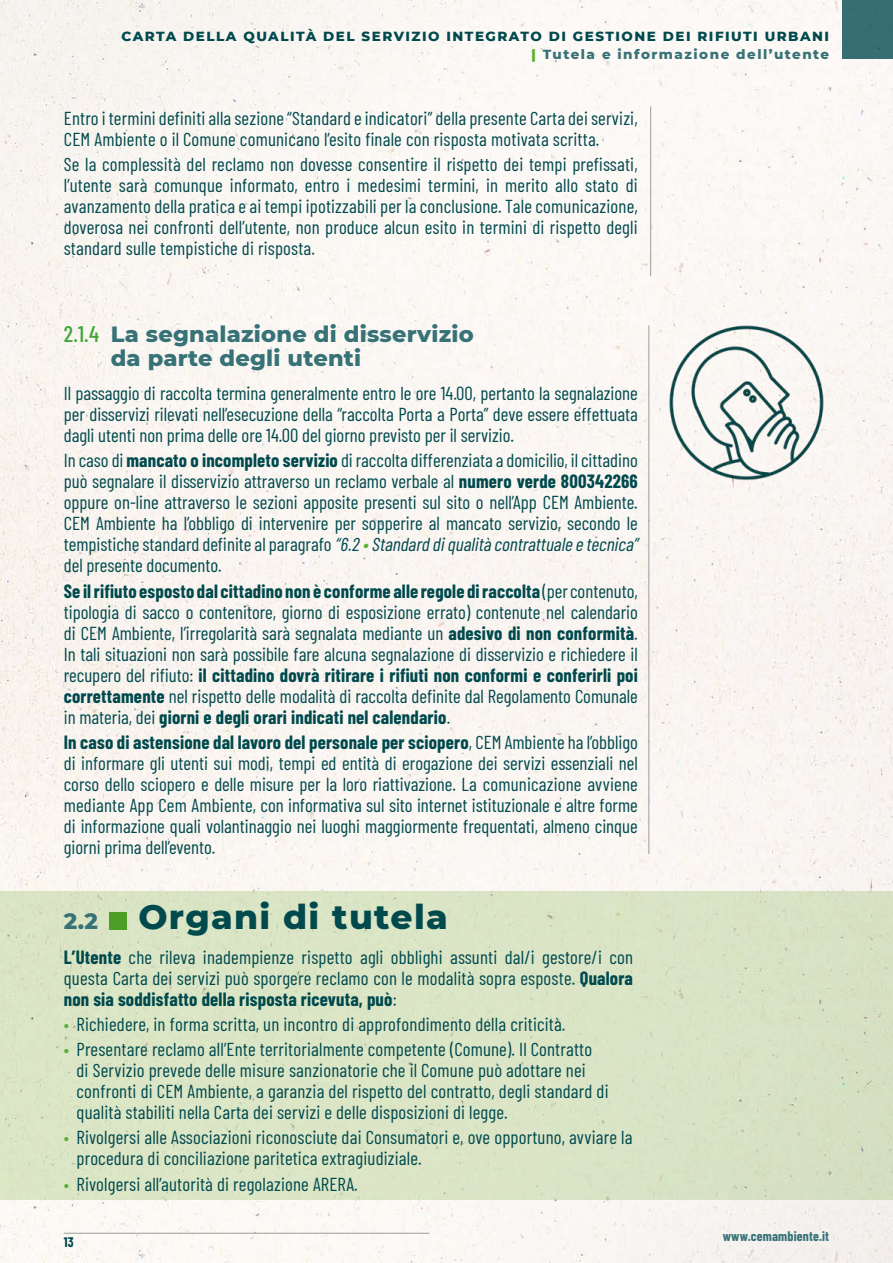
<style>
.page{position:relative;width:893px;height:1263px;background:#faf6f2}
.page>*{position:absolute;margin:0;border:0;box-sizing:border-box;transform-origin:0 0}
.t1{font:800 34.5px "Montserrat";letter-spacing:.04em;color:#00494d}
.t2{font:800 22.5px/24px "Montserrat";letter-spacing:.01em;color:#377277}
.t3{font:18.75px/21px "Barlow Condensed";letter-spacing:.01em;color:#00494d;text-align:justify}
.t4{font:800 13.5px/18px "Montserrat";letter-spacing:.11em;color:#00494d;text-align:right}
.t5{font:700 13.5px "Barlow Condensed";letter-spacing:.01em;color:#377277}
.t6{font:700 13.5px "Barlow Condensed";color:#00494d}
.s1{font-weight:900;color:#5ab031}
.s2{color:#377277}
.s3{font-family:"Barlow Condensed";font-weight:500;color:#3fa535}
.s4{font-weight:700}
.s5{font-style:italic}
.s6{font-weight:500;font-style:italic;color:#5ab031}
.s7{font-size:22.5px;color:#377277}
.s8{font-size:18px;color:#5ab031}
</style>
<div class="page">
<div style="left:842px;top:0;width:51px;height:59px;background:#377277"></div>
<hr style="left:64px;top:1233px;width:365px;height:1px;background:#9d9d9c">
<div style="left:0;top:891px;width:893px;height:308px;background:#dae4c6"></div>
<hr style="left:0;top:891px;width:1px;height:372px;background:#deeccf">
<div style="left:110px;top:912px;width:17px;height:17px;background:#4c9e25"></div>
<hr style="left:648px;top:325px;width:1px;height:529px;background:#9d9d9c">
<hr style="left:650px;top:106px;width:1px;height:170px;background:#9d9d9c">
<img style="left:664px;top:320px;width:165px;height:165px">
<p class="t4" style="left:121px;top:27px;width:709px">CARTA DELLA QUALITÀ DEL SERVIZIO INTEGRATO DI GESTIONE DEI RIFIUTI URBANI <span class="s1">|</span> <span class="s2">Tutela e informazione dell’utente</span></p>
<p class="t3" style="left:64px;top:106px;width:575px">Entro i termini definiti alla sezione “Standard e indicatori” della presente Carta dei servizi,<br>CEM Ambiente o il Comune comunicano l’esito finale con risposta motivata scritta.</p>
<p class="t3" style="left:64px;top:153px;width:575px">Se la complessità del reclamo non dovesse consentire il rispetto dei tempi prefissati, l’utente sarà comunque informato, entro i medesimi termini, in merito allo stato di avanzamento della pratica e ai tempi ipotizzabili per la conclusione. Tale comunicazione, doverosa nei confronti dell’utente, non produce alcun esito in termini di rispetto degli standard sulle tempistiche di risposta.</p>
<p class="t2" style="left:111px;top:321px;width:364px;text-indent:-47px"><span class="s3">2.1.4</span> La segnalazione di disservizio da parte degli utenti</p>
<p class="t3" style="left:64px;top:381px;width:576px">Il passaggio di raccolta termina generalmente entro le ore 14.00, pertanto la segnalazione per disservizi rilevati nell’esecuzione della “raccolta Porta a Porta” deve essere effettuata dagli utenti non prima delle ore 14.00 del giorno previsto per il servizio.</p>
<p class="t3" style="left:64px;top:449px;width:580px;text-align:left">In caso di <span class="s4">mancato o incompleto servizio</span> di raccolta differenziata a domicilio, il cittadino può segnalare il disservizio attraverso un reclamo verbale al <span class="s4">numero verde 800342266 </span>oppure on-line attraverso le sezioni apposite presenti sul sito o nell’App CEM Ambiente.<br>CEM Ambiente ha l’obbligo di intervenire per sopperire al mancato servizio, secondo le t e m p i sti c h e sta n d a rd d efi n it e a l p a ra g ra f o <span class="s5">“6.2</span> <span class="s6">•</span><span class="s5">Standard diqualitàcontrattualeetecnica” </span>del presente documento.</p>
<p class="t3" style="left:64px;top:579px;width:576px"><span class="s4">Se il rifiuto esposto dal cittadino non è conforme alle regole di raccolta</span> (per contenuto, tipologia di sacco o contenitore, giorno di esposizione errato) contenute nel calendario di CEM Ambiente, l’irregolarità sarà segnalata mediante un <span class="s4">adesivo di non conformità</span>.<br>In tali situazioni non sarà possibile fare alcuna segnalazione di disservizio e richiedere il recupero del rifiuto: <span class="s4">il cittadino dovrà ritirare i rifiuti non conformi e conferirli poi correttamente</span> nel rispetto delle modalità di raccolta definite dal Regolamento Comunale in materia, dei <span class="s4">giorni e degli orari indicati nel calendario</span>.</p>
<p class="t3" style="left:64px;top:730px;width:576px"><span class="s4">In caso di astensione dal lavoro del personale per sciopero</span>, CEM Ambiente ha l’obbligo di informare gli utenti sui modi, tempi ed entità di erogazione dei servizi essenziali nel corso dello sciopero e delle misure per la loro riattivazione. La comunicazione avviene mediante App Cem Ambiente, con informativa sul sito internet istituzionale e altre forme di informazione quali volantinaggio nei luoghi maggiormente frequentati, almeno cinque giorni prima dell’evento.</p>
<h1 class="t1" style="left:64px;top:892px;width:386px"><span class="s7">2.2</span> Organi di tutela</h1>
<p class="t3" style="left:64px;top:945px;width:571px"><span class="s4">L’Utente</span> che rileva inadempienze rispetto agli obblighi assunti dal/i gestore/i con questa Carta dei servizi può sporgere reclamo con le modalità sopra esposte. <span class="s4">Qualora non sia soddisfatto della risposta ricevuta, può</span>:</p>
<p class="t3" style="left:64px;top:1012px;width:503px"><span class="s8">•</span> Richiedere, in forma scritta, un incontro di approfondimento della criticità.</p>
<p class="t3" style="left:77px;top:1037px;width:533px;text-align:left;text-indent:-13px"><span class="s8">•</span> Presentare reclamo all’Ente territorialmente competente (Comune). Il Contratto di Servizio prevede delle misure sanzionatorie che il Comune può adottare nei confronti di CEM Ambiente, a garanzia del rispetto del contratto, degli standard di qualità stabiliti nella Carta dei servizi e delle disposizioni di legge.</p>
<p class="t3" style="left:77px;top:1126px;width:557px;text-indent:-13px"><span class="s8">•</span> Rivolgersi alle Associazioni riconosciute dai Consumatori e, ove opportuno, avviare la procedura di conciliazione paritetica extragiudiziale.</p>
<p class="t3" style="left:64px;top:1172px;width:296px"><span class="s8">•</span> Rivolgersi all’autorità di regolazione ARERA.</p>
<p class="t6" style="left:64px;top:1232px;width:11px">13</p>
<p class="t5" style="left:723px;top:1226px;width:108px">www.cemambiente.it</p>
</div>
